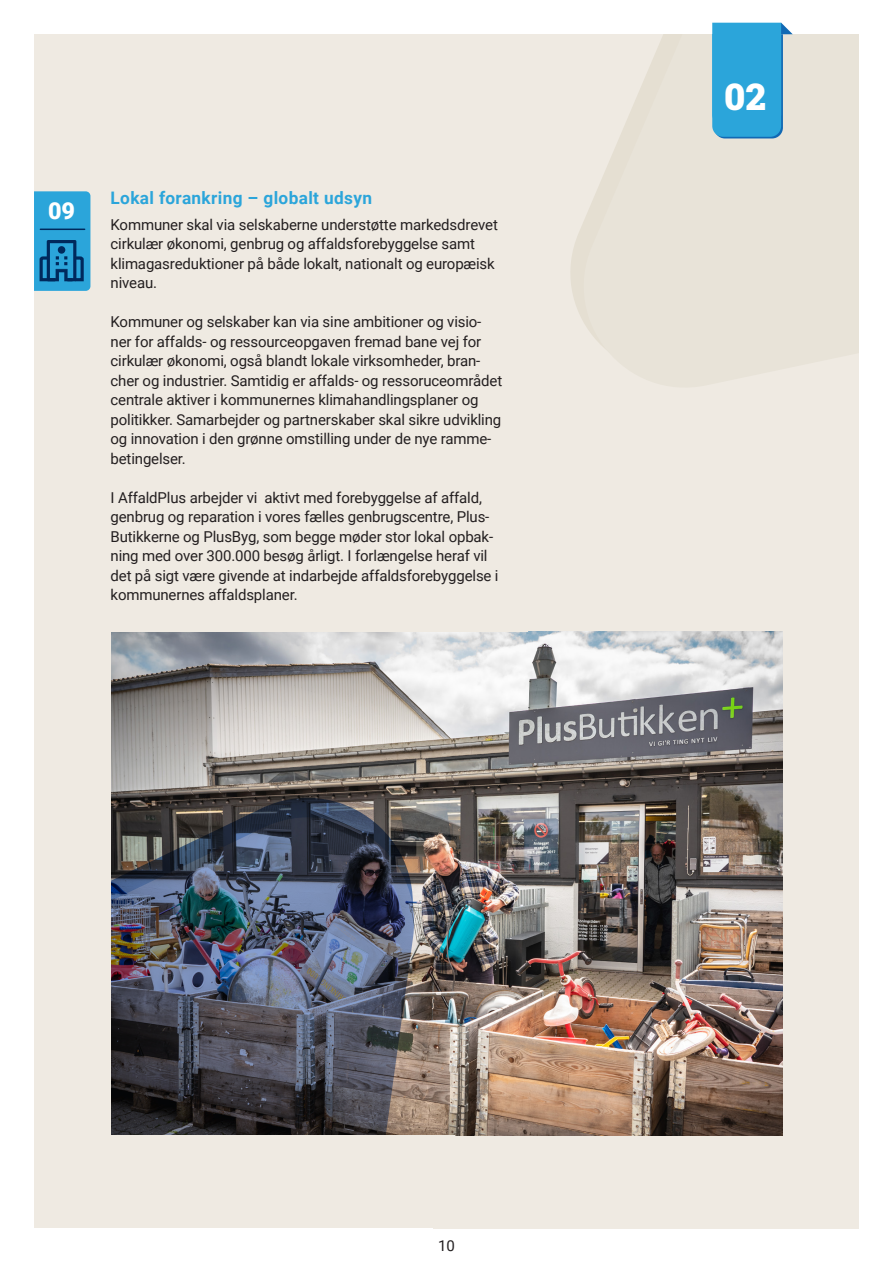
<style>
.page{position:relative;width:893px;height:1263px;background:#fff}
.page>*{position:absolute;margin:0;border:0;box-sizing:border-box;transform-origin:0 0}
.t1{font:37.05px "Roboto Slab";color:#fff}
.Brød_10_13{font:900 23.4px "Roboto";color:#fff}
.Mellem1{font:700 17.25px "Roboto";letter-spacing:.02em;color:#2ba5da}
.Brød_10_13-2{font:15px/19.5px "Roboto";letter-spacing:-.01em;color:#231f20}
</style>
<div class="page">
<div style="left:34px;top:34px;width:825px;height:1195px;background:#efeae2"></div>
<svg style="left:570px;top:34px;width:206px;height:319px;fill:#e8e3d8"></svg>
<svg style="left:712px;top:23px;width:81px;height:115px;background:#42aad8"></svg>
<img style="left:111px;top:631px;width:671px;height:504px">
<img style="left:111px;top:791px;width:314px;height:344px">
<div style="left:33px;top:574px;width:78px;height:655px;background:#efeae2"></div>
<svg style="left:34px;top:191px;width:56px;height:100px;background:#2592c7"></svg>
<p class="Brød_10_13" style="left:48px;top:194px;width:28px">09</p>
<p class="Mellem1" style="left:111px;top:186px;width:263px">Lokal forankring – globalt udsyn</p>
<p class="Brød_10_13-2" style="left:111px;top:214px;width:389px">Kommuner skal via selskaberne understøtte markedsdrevet cirkulær økonomi, genbrug og affaldsforebyggelse samt klimagasreduktioner på både lokalt, nationalt og europæisk niveau.</p>
<p class="Brød_10_13-2" style="left:111px;top:311px;width:393px">Kommuner og selskaber kan via sine ambitioner og visio&shy;ner for affalds- og ressourceopgaven fremad bane vej for cirkulær økonomi, også blandt lokale virksomheder, bran&shy;cher og industrier. Samtidig er affalds- og ressoruceområdet centrale aktiver i kommunernes klimahandlingsplaner og politikker. Samarbejder og partnerskaber skal sikre udvikling og innovation i den grønne omstilling under de nye ramme&shy;betingelser.</p>
<p class="Brød_10_13-2" style="left:111px;top:487px;width:390px">I AffaldPlus arbejder vi aktivt med forebyggelse af affald, genbrug og reparation i vores fælles genbrugscentre, Plus-Butikkerne og PlusByg, som begge møder stor lokal opbak&shy;ning med over 300.000 besøg årligt. I forlængelse heraf vil det på sigt være givende at indarbejde affaldsforebyggelse i kommunernes affaldsplaner.</p>
<h1 class="t1" style="left:724px;top:71px;width:43px">02</h1>
<p class="Brød_10_13-2" style="left:438px;top:1235px;width:18px">10</p>
</div>
